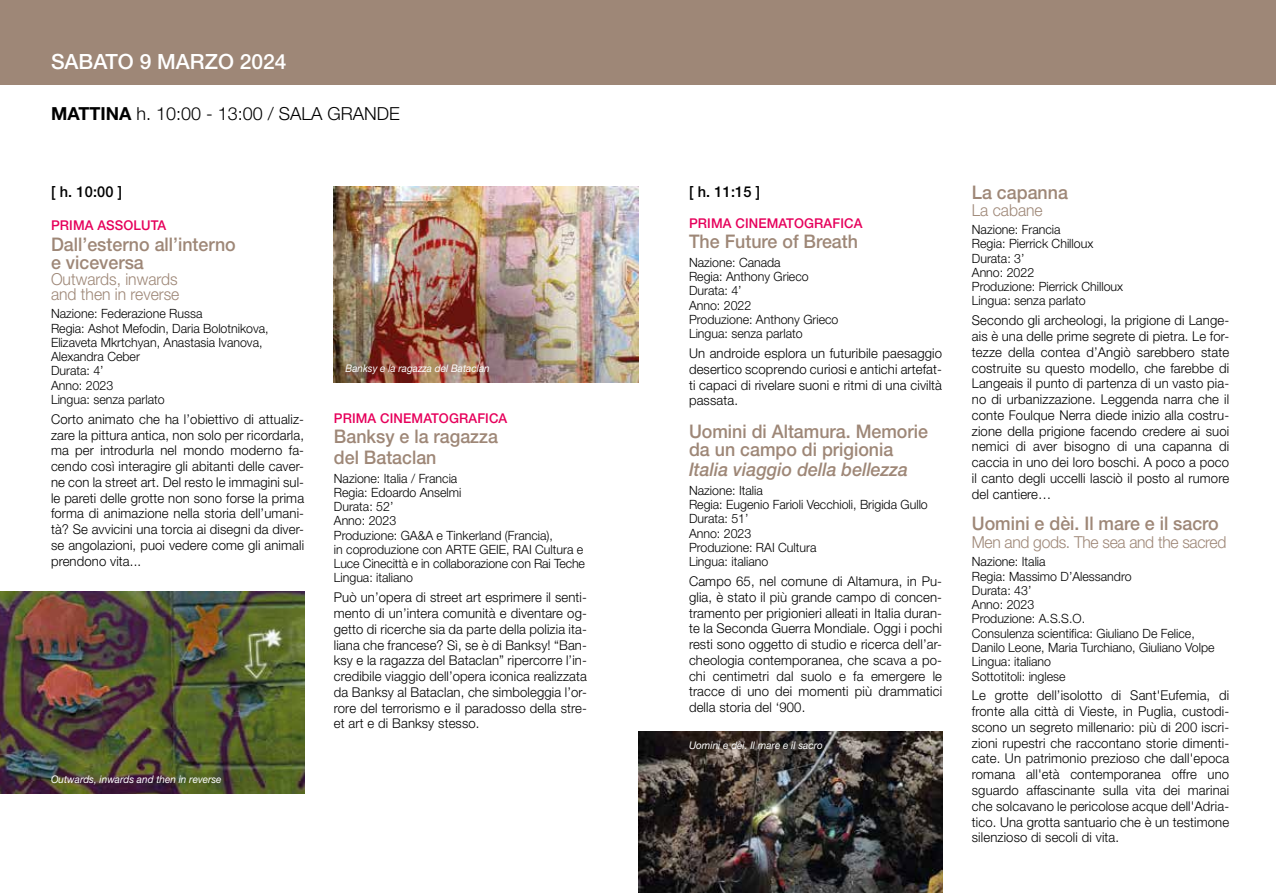
<style>
.page{position:relative;width:1276px;height:893px;background:#fff}
.page>*{position:absolute;margin:0;border:0;box-sizing:border-box;transform-origin:0 0}
.t1{font:500 21px "Helvetica Neue LT Std";color:#fff}
.t2{font:500 18.75px/18px "Helvetica Neue LT Std";color:#9e8777;scale:.95 1}
.t3{font:italic 500 18.75px "Helvetica Neue LT Std";color:#9e8777;scale:.95 1}
.t4{font:300 18px "Helvetica Neue LT Std";color:#000}
.t5{font:300 16.5px/15px "Helvetica Neue LT Std";color:#9e8777;scale:.95 1}
.t6{font:300 16.5px "Helvetica Neue LT Std";letter-spacing:-.02em;color:#9e8777;scale:.95 1}
.t7{font:500 15px "Helvetica Neue LT Std";letter-spacing:.01em;color:#000}
.t8{font:300 13.5px/15.8px "Helvetica Neue LT Std";letter-spacing:.01em;color:#000;text-align:justify}
.t9{font:500 13.5px "Helvetica Neue LT Std";letter-spacing:.01em;color:#e6005b}
.t10{font:300 12.75px/14.2px "Helvetica Neue LT Std";color:#000}
.t11{font:italic 10.5px "Helvetica Neue LT Std";color:#fff;scale:.95 1}
.s1{font-weight:700}
</style>
<div class="page">
<div style="left:0;top:0;width:1276px;height:85px;background:#9e8777"></div>
<img style="left:334px;top:186px;width:304px;height:197px">
<img style="left:0;top:591px;width:304px;height:202px">
<img style="left:638px;top:731px;width:304px;height:162px">
<h1 class="t1" style="left:51px;top:49px;width:237px">SABATO 9 MARZO 2024</h1>
<h3 class="t4" style="left:51px;top:103px;width:350px"><span class="s1">MATTINA</span> h. 10:00 - 13:00 / SALA GRANDE</h3>
<p class="t7" style="left:51px;top:182px;width:73px">[ h. 10:00 ]</p>
<p class="t9" style="left:51px;top:218px;width:117px">PRIMA ASSOLUTA</p>
<h2 class="t2" style="left:51px;top:235px;width:196px">Dall’esterno all’interno e viceversa</h2>
<p class="t5" style="left:51px;top:271px;width:137px">Outwards, inwards and then in reverse</p>
<p class="t10" style="left:51px;top:306px;width:219px">Nazione: Federazione Russa<br>Regia: Ashot Mefodin, Daria Bolotnikova,<br>Elizaveta Mkrtchyan, Anastasia Ivanova,<br>Alexandra Ceber<br>Durata: 4’<br>Anno: 2023<br>Lingua: senza parlato</p>
<p class="t8" style="left:51px;top:411px;width:255px">Corto animato che ha l’obiettivo di attualiz&shy;zare la pittura antica, non solo per ricordarla, ma per introdurla nel mondo moderno fa&shy;cendo così interagire gli abitanti delle caver&shy;ne con la street art. Del resto le immagini sul&shy;le pareti delle grotte non sono forse la prima forma di animazione nella storia dell’umani&shy;tà? Se avvicini una torcia ai disegni da diver&shy;se angolazioni, puoi vedere come gli animali prendono vita...</p>
<p class="t9" style="left:334px;top:410px;width:175px">PRIMA CINEMATOGRAFICA</p>
<p class="t11" style="left:345px;top:362px;width:153px">Banksy e la ragazza del Bataclan</p>
<h2 class="t2" style="left:334px;top:426px;width:174px;line-height:21px">Banksy e la ragazza del Bataclan</h2>
<p class="t10" style="left:334px;top:471px;width:253px">Nazione: Italia / Francia<br>Regia: Edoardo Anselmi<br>Durata: 52’<br>Anno: 2023<br>Produzione: GA&amp;A e Tinkerland (Francia),<br>in coproduzione con ARTE GEIE, RAI Cultura e<br>Luce Cinecittà e in collaborazione con Rai Teche<br>Lingua: italiano</p>
<p class="t8" style="left:334px;top:589px;width:254px">Può un’opera di street art esprimere il senti&shy;mento di un’intera comunità e diventare og&shy;getto di ricerche sia da parte della polizia ita&shy;liana che francese? Sì, se è di Banksy! “Ban&shy;ksy e la ragazza del Bataclan” ripercorre l’in&shy;credibile viaggio dell’opera iconica realizzata da Banksy al Bataclan, che simboleggia l’or&shy;rore del terrorismo e il paradosso della stre&shy;et art e di Banksy stesso.</p>
<p class="t11" style="left:51px;top:773px;width:181px">Outwards, inwards and then in reverse</p>
<p class="t7" style="left:689px;top:182px;width:73px">[ h. 11:15 ]</p>
<p class="t9" style="left:689px;top:215px;width:175px">PRIMA CINEMATOGRAFICA</p>
<h2 class="t2" style="left:689px;top:233px;width:179px">The Future of Breath</h2>
<p class="t10" style="left:689px;top:255px;width:151px">Nazione: Canada<br>Regia: Anthony Grieco<br>Durata: 4’<br>Anno: 2022<br>Produzione: Anthony Grieco<br>Lingua: senza parlato</p>
<p class="t8" style="left:689px;top:345px;width:255px">Un androide esplora un futuribile paesaggio desertico scoprendo curiosi e antichi artefat&shy;ti capaci di rivelare suoni e ritmi di una civiltà passata.</p>
<h2 class="t2" style="left:689px;top:422px;width:253px">Uomini di Altamura. Memorie da un campo di prigionia</h2>
<h2 class="t3" style="left:689px;top:459px;width:232px">Italia viaggio della bellezza</h2>
<p class="t10" style="left:689px;top:483px;width:240px">Nazione: Italia<br>Regia: Eugenio Farioli Vecchioli, Brigida Gullo<br>Durata: 51’<br>Anno: 2023<br>Produzione: RAI Cultura<br>Lingua: italiano</p>
<p class="t8" style="left:689px;top:573px;width:254px">Campo 65, nel comune di Altamura, in Pu&shy;glia, è stato il più grande campo di concen&shy;tramento per prigionieri alleati in Italia duran&shy;te la Seconda Guerra Mondiale. Oggi i pochi resti sono oggetto di studio e ricerca dell’ar&shy;cheologia contemporanea, che scava a po&shy;chi centimetri dal suolo e fa emergere le tracce di uno dei momenti più drammatici della storia del ‘900.</p>
<p class="t11" style="left:689px;top:738px;width:142px">Uomini e dèi. Il mare e il sacro</p>
<h2 class="t2" style="left:972px;top:184px;width:103px">La capanna</h2>
<p class="t5" style="left:972px;top:202px;width:76px">La cabane</p>
<p class="t10" style="left:972px;top:222px;width:153px">Nazione: Francia<br>Regia: Pierrick Chilloux<br>Durata: 3’<br>Anno: 2022<br>Produzione: Pierrick Chilloux<br>Lingua: senza parlato</p>
<p class="t8" style="left:972px;top:312px;width:259px">Secondo gli archeologi, la prigione di Lange&shy;ais è una delle prime segrete di pietra. Le for&shy;tezze della contea d’Angiò sarebbero state costruite su questo modello, che farebbe di Langeais il punto di partenza di un vasto pia&shy;no di urbanizzazione. Leggenda narra che il conte Foulque Nerra diede inizio alla costru&shy;zione della prigione facendo credere ai suoi nemici di aver bisogno di una capanna di caccia in uno dei loro boschi. A poco a poco il canto degli uccelli lasciò il posto al rumore del cantiere…</p>
<h2 class="t2" style="left:972px;top:514px;width:261px">Uomini e dèi. Il mare e il sacro</h2>
<p class="t6" style="left:972px;top:532px;width:269px">Men and gods. The sea and the sacred</p>
<p class="t10" style="left:972px;top:554px;width:244px">Nazione: Italia<br>Regia: Massimo D’Alessandro<br>Durata: 43’<br>Anno: 2023<br>Produzione: A.S.S.O.<br>Consulenza scientifica: Giuliano De Felice,<br>Danilo Leone, Maria Turchiano, Giuliano Volpe<br>Lingua: italiano<br>Sottotitoli: inglese</p>
<p class="t8" style="left:972px;top:687px;width:259px">Le grotte dell’isolotto di Sant'Eufemia, di fronte alla città di Vieste, in Puglia, custodi&shy;scono un segreto millenario: più di 200 iscri&shy;zioni rupestri che raccontano storie dimenti&shy;cate. Un patrimonio prezioso che dall'epoca romana all'età contemporanea offre uno sguardo affascinante sulla vita dei marinai che solcavano le pericolose acque dell'Adria&shy;tico. Una grotta santuario che è un testimone silenzioso di secoli di vita.</p>
</div>
